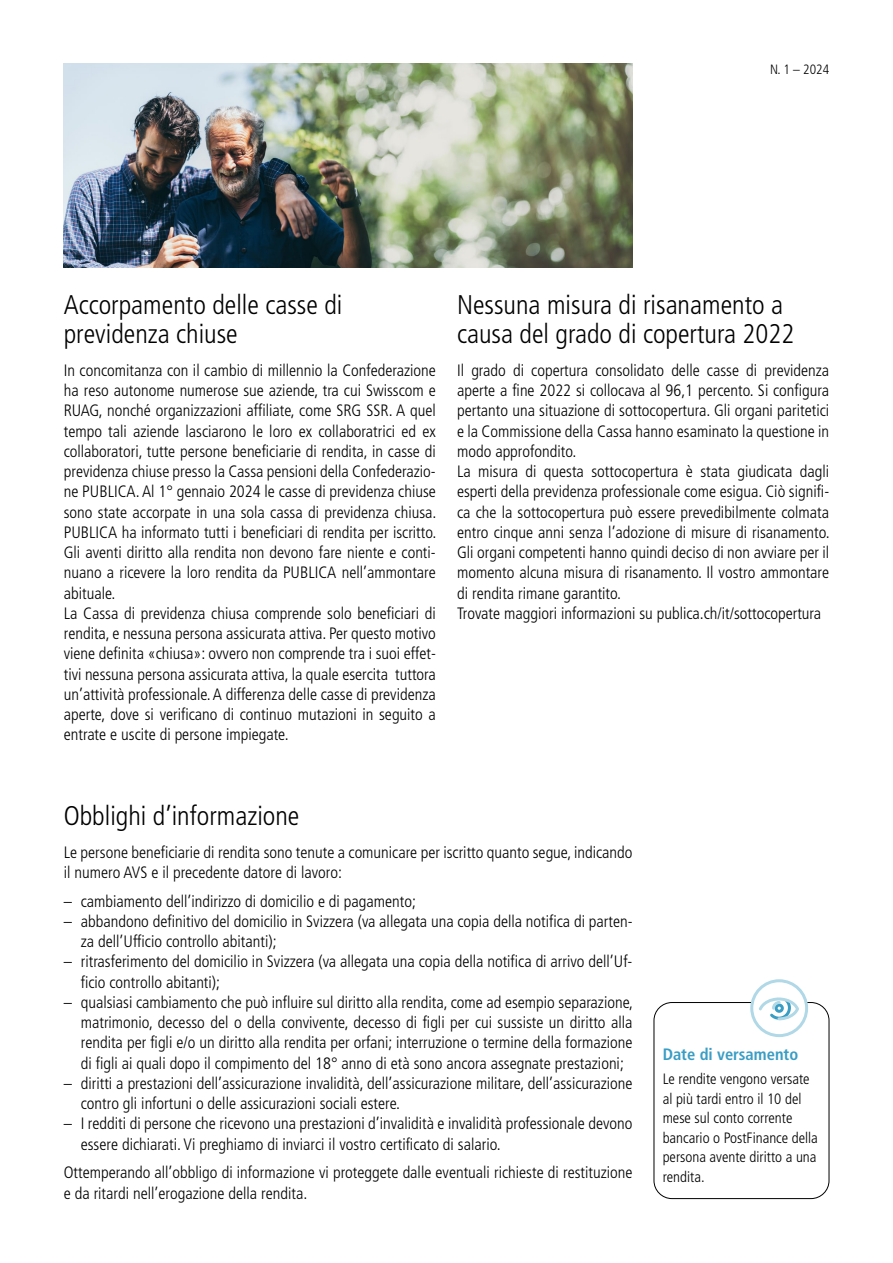
<style>
.page{position:relative;width:893px;height:1263px;background:#fff}
.page>*{position:absolute;margin:0;border:0;box-sizing:border-box;transform-origin:0 0}
.t1{font:300 condensed 27px/28.5px "Frutiger LT Std";color:#000}
.t2{font:300 condensed 16.5px/20.2px "Frutiger LT Std";color:#000}
.t3{font:700 condensed 16.5px "Frutiger LT Std";color:#399dc4}
.t4{font:300 condensed 15px/19.5px "Frutiger LT Std";color:#000}
.t5{font:300 condensed 13.5px "Frutiger LT Std";color:#000}
</style>
<div class="page">
<div style="left:654px;top:1002px;width:175px;height:197px;border:1px solid #000;border-radius:18px"></div>
<svg style="left:751px;top:979px;width:56px;height:56px"></svg>
<div style="left:750px;top:979px;width:58px;height:58px;border:3px solid #b0d8e7;border-radius:50%"></div>
<svg style="left:757px;top:996px;width:43px;height:26px"></svg>
<img style="left:64px;top:64px;width:568px;height:203px">
<p class="t5" style="left:770px;top:62px;width:61px">N. 1 – 2024</p>
<h1 class="t1" style="left:64px;top:291px;width:280px">Accorpamento delle casse di previdenza chiuse</h1>
<p class="t2" style="left:64px;top:360px;width:374px">In concomitanza con il cambio di millennio la Confederazione ha reso autonome numerose sue aziende, tra cui Swisscom e RUAG, nonché organizzazioni affiliate, come SRG SSR. A quel tempo tali aziende lasciarono le loro ex collaboratrici ed ex collaboratori, tutte persone beneficiarie di rendita, in casse di previdenza chiuse presso la Cassa pensioni della Confederazio&shy;ne PUBLICA. Al 1° gennaio 2024 le casse di previdenza chiuse sono state accorpate in una sola cassa di previdenza chiusa.<br>PUBLICA ha informato tutti i beneficiari di rendita per iscritto.<br>Gli aventi diritto alla rendita non devono fare niente e conti&shy;nuano a ricevere la loro rendita da PUBLICA nell’ammontare abituale.<br>La Cassa di previdenza chiusa comprende solo beneficiari di rendita, e nessuna persona assicurata attiva. Per questo motivo viene definita «chiusa»: ovvero non comprende tra i suoi effet&shy;tivi nessuna persona assicurata attiva, la quale esercita tuttora un’attività professionale. A differenza delle casse di previdenza aperte, dove si verificano di continuo mutazioni in seguito a entrate e uscite di persone impiegate.</p>
<h1 class="t1" style="left:457px;top:291px;width:339px">Nessuna misura di risanamento a causa del grado di copertura 2022</h1>
<p class="t2" style="left:457px;top:360px;width:374px">Il grado di copertura consolidato delle casse di previdenza aperte a fine 2022 si collocava al 96,1 percento. Si configura pertanto una situazione di sottocopertura. Gli organi paritetici e la Commissione della Cassa hanno esaminato la questione in modo approfondito.<br>La misura di questa sottocopertura è stata giudicata dagli esperti della previdenza professionale come esigua. Ciò signifi&shy;ca che la sottocopertura può essere prevedibilmente colmata entro cinque anni senza l’adozione di misure di risanamento.<br>Gli organi competenti hanno quindi deciso di non avviare per il momento alcuna misura di risanamento. Il vostro ammontare di rendita rimane garantito.<br>Trovate maggiori informazioni su publica.ch/it/sottocopertura</p>
<h1 class="t1" style="left:64px;top:801px;width:237px">Obblighi d’informazione</h1>
<p class="t2" style="left:64px;top:842px;width:570px">Le persone beneficiarie di rendita sono tenute a comunicare per iscritto quanto segue, indicando il numero AVS e il precedente datore di lavoro:</p>
<p class="t2" style="left:64px;top:891px;width:354px">– cambiamento dell’indirizzo di domicilio e di pagamento;</p>
<p class="t2" style="left:81px;top:911px;width:553px;text-indent:-17px">– abbandono definitivo del domicilio in Svizzera (va allegata una copia della notifica di parten&shy;za dell’Ufficio controllo abitanti);</p>
<p class="t2" style="left:81px;top:952px;width:553px;text-indent:-17px">– ritrasferimento del domicilio in Svizzera (va allegata una copia della notifica di arrivo dell’Uf&shy;ficio controllo abitanti);</p>
<p class="t2" style="left:81px;top:992px;width:554px;text-align:justify;text-indent:-17px">– qualsiasi cambiamento che può influire sul diritto alla rendita, come ad esempio separazione, matrimonio, decesso del o della convivente, decesso di figli per cui sussiste un diritto alla rendita per figli e/o un diritto alla rendita per orfani; interruzione o termine della formazione di figli ai quali dopo il compimento del 18° anno di età sono ancora assegnate prestazioni;</p>
<p class="t2" style="left:81px;top:1073px;width:553px;text-indent:-17px">– diritti a prestazioni dell’assicurazione invalidità, dell’assicurazione militare, dell’assicurazione contro gli infortuni o delle assicurazioni sociali estere.</p>
<p class="t2" style="left:81px;top:1114px;width:553px;text-indent:-17px">– I redditi di persone che ricevono una prestazioni d’invalidità e invalidità professionale devono essere dichiarati. Vi preghiamo di inviarci il vostro certificato di salario.</p>
<p class="t2" style="left:64px;top:1163px;width:570px">Ottemperando all’obbligo di informazione vi proteggete dalle eventuali richieste di restituzione e da ritardi nell’erogazione della rendita.</p>
<p class="t3" style="left:663px;top:1045px;width:137px">Date di versamento</p>
<p class="t4" style="left:663px;top:1069px;width:157px">Le rendite vengono versate al più tardi entro il 10 del mese sul conto corrente bancario o PostFinance della persona avente diritto a una rendita.</p>
</div>
